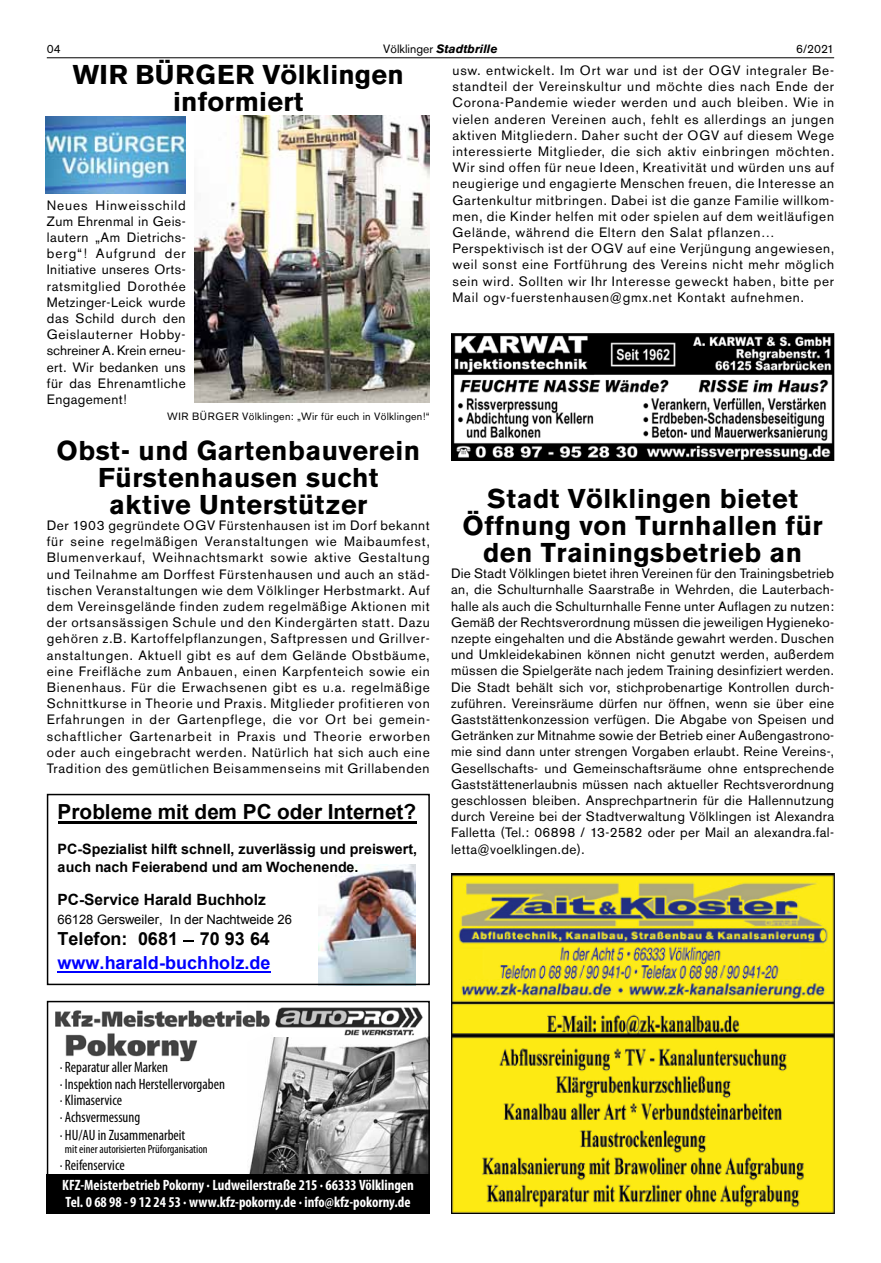
<style>
.page{position:relative;width:881px;height:1263px;background:#fff}
.page>*{position:absolute;margin:0;border:0;box-sizing:border-box;transform-origin:0 0}
.t1{font:700 27px/27px "Akzidenz Grotesk BQ";letter-spacing:.015em;color:#000;text-align:center}
.t2{font:700 20.7px "Arial";color:#000}
.t3{font:700 18px "Arial";color:#00f}
.t4{font:700 18px "Arial";letter-spacing:-.005em;color:#000}
.t5{font:700 15.45px "Arial";color:#000}
.t6{font:condensed 15px/16.5px "Myriad Pro";color:#000}
.t7{font:700 condensed 15px/16.5px "Myriad Pro";color:#fff}
.t8{font:700 14.25px/18.6px "Arial";color:#000}
.t9{font:13.5px/16.2px "Akzidenz Grotesk BQ";letter-spacing:.055em;color:#000;text-align:justify}
.t10{font:13.05px "Arial";letter-spacing:-.01em;color:#000}
.t11{font:condensed 12px "Myriad Pro";color:#000}
.t12{font:italic 700 12px "Akzidenz Grotesk BQ";color:#000}
.t13{font:12px "Akzidenz Grotesk BQ";color:#000}
.t14{font:10.5px "Akzidenz Grotesk BQ";letter-spacing:.025em;color:#000}
.s1{font-weight:400;font-style:normal}
</style>
<div class="page">
<hr style="left:47px;top:57px;width:786px;height:1px;background:#000">
<img style="left:249px;top:1037px;width:178px;height:137px">
<img style="left:55px;top:1010px;width:218px;height:51px">
<img style="left:275px;top:1007px;width:148px;height:29px">
<div style="left:47px;top:1174px;width:382px;height:39px;background:#000"></div>
<div style="left:47px;top:1001px;width:382px;height:212px;border:1px solid #000"></div>
<img style="left:451px;top:874px;width:382px;height:339px">
<img style="left:319px;top:865px;width:96px;height:117px">
<hr style="left:58px;top:821px;width:358px;height:2px;background:#000">
<hr style="left:58px;top:971px;width:213px;height:1px;background:#00f">
<div style="left:47px;top:794px;width:382px;height:191px;border:2px solid #000"></div>
<img style="left:194px;top:116px;width:235px;height:287px">
<img style="left:46px;top:117px;width:139px;height:76px">
<img style="left:453px;top:335px;width:378px;height:124px">
<div style="left:451px;top:333px;width:382px;height:128px;border:1px solid #000"></div>
<p class="t13" style="left:47px;top:41px;width:15px">04</p>
<p class="t12" style="left:383px;top:41px;width:116px"><span class="s1">Völklinger</span> Stadtbrille</p>
<p class="t13" style="left:796px;top:41px;width:39px">6/2021</p>
<h1 class="t1" style="left:73px;top:61px;width:332px">WIR BÜRGER Völklingen informiert</h1>
<p class="t9" style="left:47px;top:197px;width:140px">Neues Hinweisschild Zum Ehrenmal in Geis&shy;lautern „Am Dietrichs&shy;berg“! Aufgrund der Initiative unseres Orts&shy;ratsmitglied Dorothée Metzinger-Leick wurde das Schild durch den Geislauterner Hobby&shy;schreiner A. Krein erneu&shy;ert. Wir bedanken uns für das Ehrenamtliche Engagement!</p>
<p class="t14" style="left:167px;top:410px;width:264px">WIR BÜRGER Völklingen: „Wir für euch in Völklingen!“</p>
<h1 class="t1" style="left:56px;top:437px;width:365px">Obst- und Gartenbauverein<br>Fürstenhausen sucht aktive Unterstützer</h1>
<p class="t9" style="left:47px;top:517px;width:384px">Der 1903 gegründete OGV Fürstenhausen ist im Dorf bekannt für seine regelmäßigen Veranstaltungen wie Maibaumfest, Blumenverkauf, Weihnachtsmarkt sowie aktive Gestaltung und Teilnahme am Dorffest Fürstenhausen und auch an städ&shy;tischen Veranstaltungen wie dem Völklinger Herbstmarkt. Auf dem Vereinsgelände finden zudem regelmäßige Aktionen mit der ortsansässigen Schule und den Kindergärten statt. Dazu gehören z.B. Kartoffelpflanzungen, Saftpressen und Grillver&shy;anstaltungen. Aktuell gibt es auf dem Gelände Obstbäume, eine Freifläche zum Anbauen, einen Karpfenteich sowie ein Bienenhaus. Für die Erwachsenen gibt es u.a. regelmäßige Schnittkurse in Theorie und Praxis. Mitglieder profitieren von Erfahrungen in der Gartenpflege, die vor Ort bei gemein&shy;schaftlicher Gartenarbeit in Praxis und Theorie erworben oder auch eingebracht werden. Natürlich hat sich auch eine Tradition des gemütlichen Beisammenseins mit Grillabenden</p>
<h2 class="t2" style="left:58px;top:798px;width:360px">Probleme mit dem PC oder Internet?</h2>
<p class="t8" style="left:58px;top:840px;width:361px">PC-Spezialist hilft schnell, zuverlässig und preiswert, auch nach Feierabend und am Wochenende.</p>
<p class="t5" style="left:58px;top:890px;width:210px">PC-Service Harald Buchholz</p>
<p class="t10" style="left:58px;top:911px;width:236px">66128 Gersweiler, In der Nachtweide 26</p>
<h3 class="t4" style="left:58px;top:927px;width:214px">Telefon: 0681 70 93 64</h3>
<h3 class="t3" style="left:58px;top:951px;width:214px">www.harald-buchholz.de</h3>
<p class="t9" style="left:452px;top:62px;width:383px;text-align:left">usw. entwickelt. Im Ort war und ist der OGV integraler Be&shy;standteil der Vereinskultur und möchte dies nach Ende der Corona-Pandemie wieder werden und auch bleiben. Wie in vielen anderen Vereinen auch, fehlt es allerdings an jungen aktiven Mitgliedern. Daher sucht der OGV auf diesem Wege interessierte Mitglieder, die sich aktiv einbringen möchten.<br>Wir sind offen für neue Ideen, Kreativität und würden uns auf neugierige und engagierte Menschen freuen, die Interesse an Gartenkultur mitbringen. Dabei ist die ganze Familie willkom&shy;men, die Kinder helfen mit oder spielen auf dem weitläufigen Gelände, während die Eltern den Salat pflanzen… Perspektivisch ist der OGV auf eine Verjüngung angewiesen, weil sonst eine Fortführung des Vereins nicht mehr möglich sein wird. Sollten wir Ihr Interesse geweckt haben, bitte per Mail ogv-fuerstenhausen@gmx.net Kontakt aufnehmen.</p>
<h1 class="t1" style="left:462px;top:485px;width:361px">Stadt Völklingen bietet<br>Öffnung von Turnhallen für den Trainingsbetrieb an</h1>
<p class="t9" style="left:451px;top:565px;width:384px">Die Stadt Völklingen bietet ihren Vereinen für den Trainingsbetrieb an, die Schulturnhalle Saarstraße in Wehrden, die Lauterbach&shy;halle als auch die Schulturnhalle Fenne unter Auflagen zu nutzen:<br>Gemäß der Rechtsverordnung müssen die jeweiligen Hygieneko&shy;nzepte eingehalten und die Abstände gewahrt werden. Duschen und Umkleidekabinen können nicht genutzt werden, außerdem müssen die Spielgeräte nach jedem Training desinfiziert werden.<br>Die Stadt behält sich vor, stichprobenartige Kontrollen durch&shy;zuführen. Vereinsräume dürfen nur öffnen, wenn sie über eine Gaststättenkonzession verfügen. Die Abgabe von Speisen und Getränken zur Mitnahme sowie der Betrieb einer Außengastrono&shy;mie sind dann unter strengen Vorgaben erlaubt. Reine Vereins-, Gesellschafts- und Gemeinschaftsräume ohne entsprechende Gaststättenerlaubnis müssen nach aktueller Rechtsverordnung geschlossen bleiben. Ansprechpartnerin für die Hallennutzung durch Vereine bei der Stadtverwaltung Völklingen ist Alexandra Falletta (Tel.: 06898 / 13-2582 oder per Mail an alexandra.fal&shy;letta@voelklingen.de).</p>
<p class="t6" style="left:60px;top:1059px;width:167px">· Reparatur aller Marken<br>· Inspektion nach Herstellervorgaben · Klimaservice<br>· Achsvermessung</p>
<p class="t6" style="left:60px;top:1126px;width:127px">· HU/AU in Zusammenarbeit</p>
<p class="t11" style="left:65px;top:1142px;width:144px">mit einer autorisierten Prüforganisation</p>
<p class="t6" style="left:60px;top:1156px;width:66px">· Reifenservice</p>
<p class="t7" style="left:62px;top:1176px;width:353px">KFZ-Meisterbetrieb Pokorny · Ludweilerstraße 215 · 66333 Völklingen<br>Tel. 0 68 98 - 9 12 24 53 · www.kfz-pokorny.de · info@kfz-pokorny.de</p>
</div>
